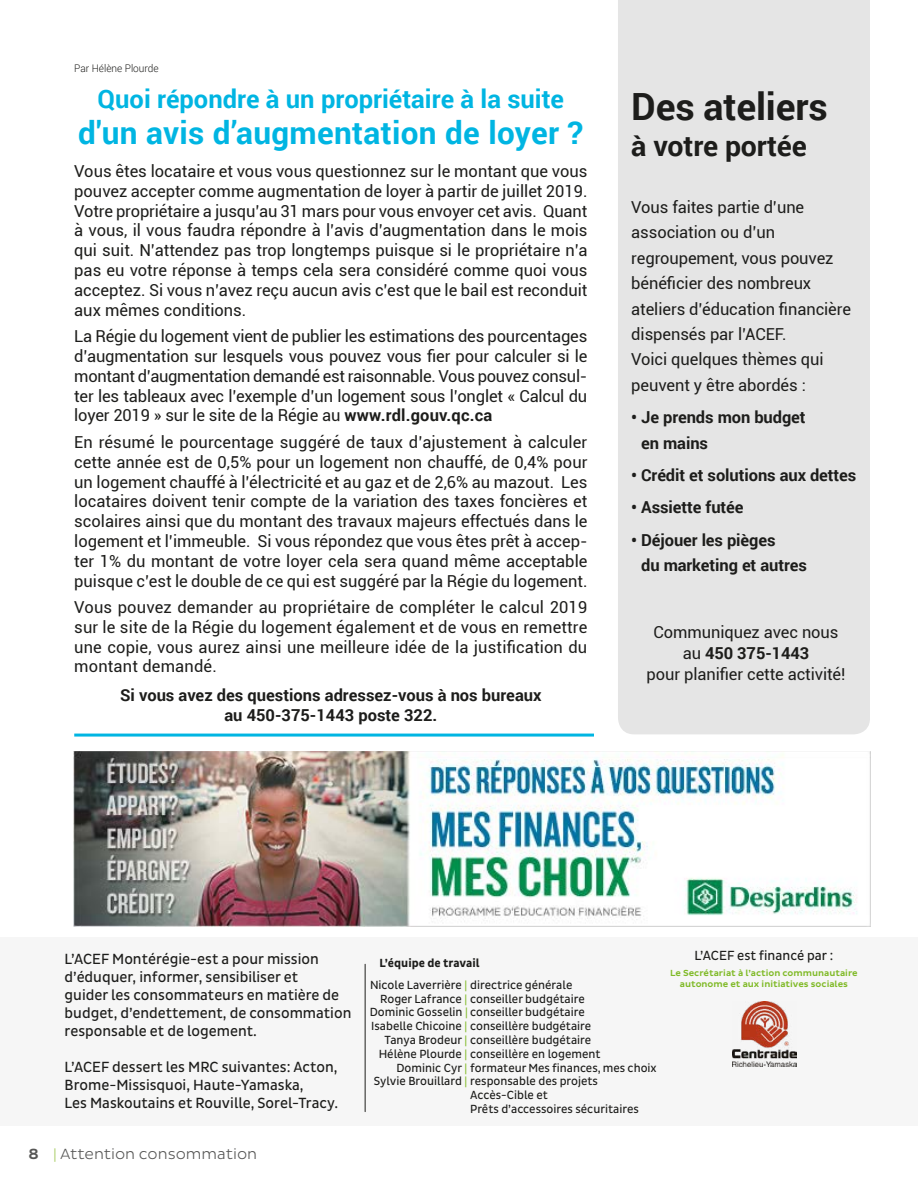
<style>
.page{position:relative;width:918px;height:1188px;background:#fff}
.page>*{position:absolute;margin:0;border:0;box-sizing:border-box;transform-origin:0 0}
.t1{font:700 37.5px "Roboto";letter-spacing:-.005em;color:#1d1d1b}
.t2{font:700 31.5px "Roboto";letter-spacing:.01em;color:#00b5e2}
.t3{font:700 28.5px "Roboto";letter-spacing:-.005em;color:#1d1d1b}
.t4{font:700 25.5px "Roboto";color:#00b5e2}
.t5{font:16.5px/19.8px "Roboto";letter-spacing:-.005em;color:#1d1d1b;text-align:justify}
.t6{font:700 16.5px/25.5px "Roboto";letter-spacing:-.005em;color:#1d1d1b}
.t7{font:15px/18px "Pluto Sans Cond";color:#1d1d1b}
.t8{font:300 15px "Pluto Sans";color:#575756}
.t9{font:13.5px "Pluto Sans Cond";color:#1d1d1b}
.t10{font:12px/22.2px "Pluto Sans Cond";color:#1d1d1b}
.t11{font:300 10.5px "Roboto";color:#1d1d1b;scale:.96 1}
.t12{font:500 9px/10.8px "Pluto Sans";color:#80ba27;text-align:center}
.s1{font-weight:700}
.s2{font-weight:500}
.s3{color:#a0c755}
.s4{color:#80ba27}
</style>
<div class="page">
<div style="left:618px;top:0;width:252px;height:734px;background:#e5e5e5"></div>
<img style="left:73px;top:751px;width:798px;height:176px">
<hr style="left:74px;top:734px;width:520px;height:3px;background:#00b5e2">
<div style="left:0;top:937px;width:918px;height:189px;background:#f6f6f6"></div>
<img style="left:732px;top:1002px;width:64px;height:65px">
<hr style="left:365px;top:964px;width:1px;height:148px;background:#1d1d1b">
<p class="t11" style="left:74px;top:61px;width:89px">Par Hélène Plourde</p>
<h3 class="t4" style="left:97px;top:81px;width:468px">Quoi répondre à un propriétaire à la suite</h3>
<h2 class="t2" style="left:78px;top:110px;width:507px">d'un avis d’augmentation de loyer ?</h2>
<p class="t5" style="left:74px;top:161px;width:515px">Vous êtes locataire et vous vous questionnez sur le montant que vous pouvez accepter comme augmentation de loyer à partir de juillet 2019.<br>Votre propriétaire a jusqu’au 31 mars pour vous envoyer cet avis. Quant à vous, il vous faudra répondre à l’avis d’augmentation dans le mois qui suit. N’attendez pas trop longtemps puisque si le propriétaire n’a pas eu votre réponse à temps cela sera considéré comme quoi vous acceptez. Si vous n’avez reçu aucun avis c’est que le bail est reconduit aux mêmes conditions.</p>
<p class="t5" style="left:74px;top:326px;width:515px">La Régie du logement vient de publier les estimations des pourcentages d’augmentation sur lesquels vous pouvez vous fier pour calculer si le montant d’augmentation demandé est raisonnable. Vous pouvez consul&shy;ter les tableaux avec l’exemple d’un logement sous l’onglet « Calcul du loyer 2019 » sur le site de la Régie au <span class="s1">www.rdl.gouv.qc.ca</span></p>
<p class="t5" style="left:74px;top:432px;width:515px">En résumé le pourcentage suggéré de taux d’ajustement à calculer cette année est de 0,5% pour un logement non chauffé, de 0,4% pour un logement chauffé à l’électricité et au gaz et de 2,6% au mazout. Les locataires doivent tenir compte de la variation des taxes foncières et scolaires ainsi que du montant des travaux majeurs effectués dans le logement et l’immeuble. Si vous répondez que vous êtes prêt à accep&shy;ter 1% du montant de votre loyer cela sera quand même acceptable puisque c’est le double de ce qui est suggéré par la Régie du logement.</p>
<p class="t5" style="left:74px;top:597px;width:515px">Vous pouvez demander au propriétaire de compléter le calcul 2019 sur le site de la Régie du logement également et de vous en remettre une copie, vous aurez ainsi une meilleure idée de la justification du montant demandé.</p>
<p class="t6" style="left:120px;top:685px;width:423px;line-height:19.8px;text-align:center">Si vous avez des questions adressez-vous à nos bureaux au 450-375-1443 poste 322.</p>
<h1 class="t1" style="left:631px;top:81px;width:198px">Des ateliers</h1>
<h3 class="t3" style="left:631px;top:126px;width:177px">à votre portée</h3>
<p class="t5" style="left:631px;top:193px;width:221px;line-height:25.5px;text-align:left">Vous faites partie d’une association ou d’un regroupement, vous pouvez bénéficier des nombreux ateliers d’éducation financière dispensés par l’ACEF.<br>Voici quelques thèmes qui peuvent y être abordés :</p>
<p class="t6" style="left:641px;top:404px;width:166px;text-indent:-10px">• Je prends mon budget en mains</p>
<p class="t6" style="left:631px;top:462px;width:227px">• Crédit et solutions aux dettes</p>
<p class="t6" style="left:631px;top:494px;width:114px">• Assiette futée</p>
<p class="t6" style="left:641px;top:526px;width:167px;text-indent:-10px">• Déjouer les pièges<br>du marketing et autres</p>
<p class="t5" style="left:647px;top:621px;width:201px;line-height:21px;text-align:center">Communiquez avec nous au <span class="s1">450 375-1443<br></span>pour planifier cette activité!</p>
<p class="t7" style="left:65px;top:950px;width:288px">L’ACEF Montérégie-est a pour mission d’éduquer, informer, sensibiliser et<br>guider les consommateurs en matière de budget, d’endettement, de consommation responsable et de logement.</p>
<p class="t7" style="left:65px;top:1058px;width:275px">L’ACEF dessert les MRC suivantes: Acton,<br>Brome-Missisquoi, Haute-Yamaska,<br>Les Maskoutains et Rouville, Sorel-Tracy.</p>
<p class="t8" style="left:29px;top:1145px;width:230px"><span class="s2">8</span> <span class="s3">|</span> Attention consommation</p>
<p class="t10" style="left:370px;top:952px;width:204px;text-indent:9px"><span class="s1">L’équipe de travail<br></span>Nicole Laverrière <span class="s4">|</span> directrice générale</p>
<p class="t10" style="left:380px;top:988px;width:206px">Roger Lafrance <span class="s4">|</span> conseiller budgétaire</p>
<p class="t10" style="left:370px;top:1001px;width:217px">Dominic Gosselin <span class="s4">|</span> conseiller budgétaire</p>
<p class="t10" style="left:371px;top:1015px;width:222px">Isabelle Chicoine <span class="s4">|</span> conseillère budgétaire</p>
<p class="t10" style="left:385px;top:1029px;width:208px">Tanya Brodeur <span class="s4">|</span> conseillère budgétaire</p>
<p class="t10" style="left:379px;top:1043px;width:223px">Hélène Plourde <span class="s4">|</span> conseillère en logement</p>
<p class="t10" style="left:396px;top:1057px;width:262px">Dominic Cyr <span class="s4">|</span> formateur Mes finances, mes choix</p>
<p class="t10" style="left:374px;top:1070px;width:226px">Sylvie Brouillard <span class="s4">|</span> responsable des projets</p>
<p class="t10" style="left:470px;top:1084px;width:79px">Accès-Cible et</p>
<p class="t10" style="left:470px;top:1098px;width:170px">Prêts d’accessoires sécuritaires</p>
<p class="t9" style="left:694px;top:948px;width:141px">L’ACEF est financé par :</p>
<p class="t12" style="left:670px;top:968px;width:189px">Le Secrétariat à l’action communautaire autonome et aux initiatives sociales</p>
</div>
